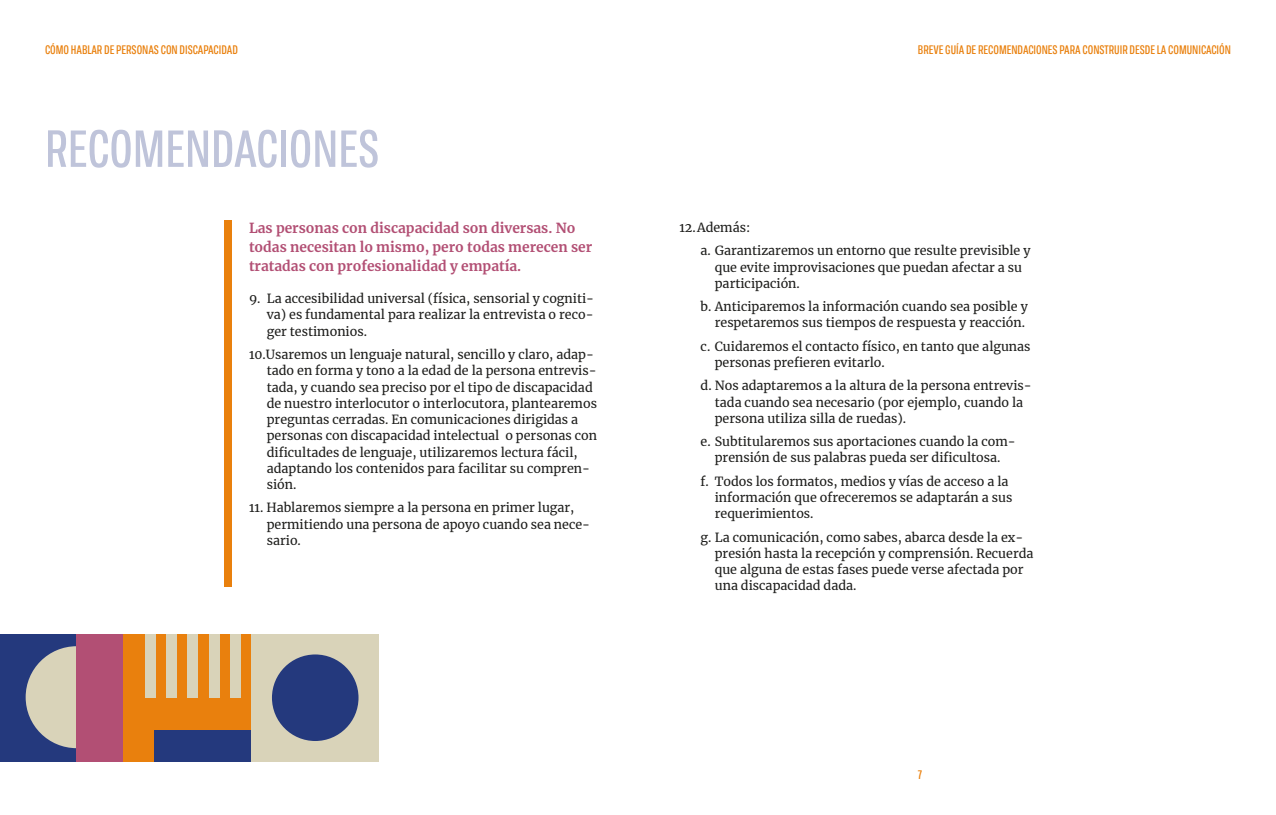
<style>
.page{position:relative;width:1276px;height:815px;background:#fff}
.page>*{position:absolute;margin:0;border:0;box-sizing:border-box;transform-origin:0 0}
.t1{font:500 51.75px "Tofino Pro Personal Cond";color:#bfc4da}
.t2{font:700 13.75px/18.8px "Merriweather";color:#b24f74}
.t3{font:12.5px/16.2px "Merriweather";color:#1d1d1b}
.t4{font:500 12.25px "Tofino Pro Personal Cond";color:#e9800d}
</style>
<div class="page">
<div style="left:0;top:634px;width:76px;height:128px;background:#24397d"></div>
<svg style="left:26px;top:646px;width:50px;height:102px"></svg>
<div style="left:76px;top:634px;width:47px;height:128px;background:#b24f74"></div>
<div style="left:123px;top:634px;width:128px;height:128px;background:#e9800d"></div>
<div style="left:230px;top:634px;width:11px;height:64px;background:#d9d3b9"></div>
<div style="left:209px;top:634px;width:10px;height:64px;background:#d9d3b9"></div>
<div style="left:187px;top:634px;width:11px;height:64px;background:#d9d3b9"></div>
<div style="left:166px;top:634px;width:11px;height:64px;background:#d9d3b9"></div>
<div style="left:145px;top:634px;width:10px;height:64px;background:#d9d3b9"></div>
<div style="left:154px;top:730px;width:97px;height:32px;background:#24397d"></div>
<div style="left:251px;top:634px;width:128px;height:128px;background:#d9d3b9"></div>
<div style="left:272px;top:654px;width:86px;height:87px;background:#24397d;border-radius:50%"></div>
<div style="left:224px;top:220px;width:7px;height:366px;background:#e9800d"></div>
<p class="t4" style="left:45px;top:41px;width:194px">CÓMO HABLAR DE PERSONAS CON DISCAPACIDAD</p>
<p class="t4" style="left:918px;top:41px;width:314px">BREVE GUÍA DE RECOMENDACIONES PARA CONSTRUIR DESDE LA COMUNICACIÓN</p>
<h1 class="t1" style="left:45px;top:112px;width:336px">RECOMENDACIONES</h1>
<p class="t2" style="left:249px;top:218px;width:345px">Las personas con discapacidad son diversas. No todas necesitan lo mismo, pero todas merecen ser tratadas con profesionalidad y empatía.</p>
<p class="t3" style="left:267px;top:290px;width:329px;text-align:justify;text-indent:-18px">9. La accesibilidad universal (física, sensorial y cogniti&shy;va) es fundamental para realizar la entrevista o reco&shy;ger testimonios.</p>
<p class="t3" style="left:267px;top:346px;width:332px;text-indent:-18px">10.Usaremos un lenguaje natural, sencillo y claro, adap&shy;tado en forma y tono a la edad de la persona entrevis&shy;tada, y cuando sea preciso por el tipo de discapacidad de nuestro interlocutor o interlocutora, plantearemos preguntas cerradas. En comunicaciones dirigidas a personas con discapacidad intelectual o personas con dificultades de lenguaje, utilizaremos lectura fácil, adaptando los contenidos para facilitar su compren&shy;sión.</p>
<p class="t3" style="left:267px;top:499px;width:325px;text-indent:-18px">11. Hablaremos siempre a la persona en primer lugar, permitiendo una persona de apoyo cuando sea nece&shy;sario.</p>
<p class="t3" style="left:700px;top:215px;width:331px;line-height:23.4px;text-indent:-21px">12.Además:<br>a. Garantizaremos un entorno que resulte previsible y</p>
<p class="t3" style="left:715px;top:259px;width:309px">que evite improvisaciones que puedan afectar a su participación.</p>
<p class="t3" style="left:700px;top:298px;width:329px;text-align:right">b. Anticiparemos la información cuando sea posible y respetaremos sus tiempos de respuesta y reacción.</p>
<p class="t3" style="left:715px;top:338px;width:317px;text-indent:-14px">c. Cuidaremos el contacto físico, en tanto que algunas personas prefieren evitarlo.</p>
<p class="t3" style="left:715px;top:377px;width:318px;text-indent:-14px">d. Nos adaptaremos a la altura de la persona entrevis&shy;tada cuando sea necesario (por ejemplo, cuando la persona utiliza silla de ruedas).</p>
<p class="t3" style="left:700px;top:433px;width:317px;text-align:center">e. Subtitularemos sus aportaciones cuando la com&shy;prensión de sus palabras pueda ser dificultosa.</p>
<p class="t3" style="left:715px;top:473px;width:299px;text-indent:-14px">f. Todos los formatos, medios y vías de acceso a la información que ofreceremos se adaptarán a sus requerimientos.</p>
<p class="t3" style="left:715px;top:529px;width:320px;text-indent:-14px">g. La comunicación, como sabes, abarca desde la ex&shy;presión hasta la recepción y comprensión. Recuerda que alguna de estas fases puede verse afectada por una discapacidad dada.</p>
<p class="t4" style="left:918px;top:766px;width:6px">7</p>
</div>
